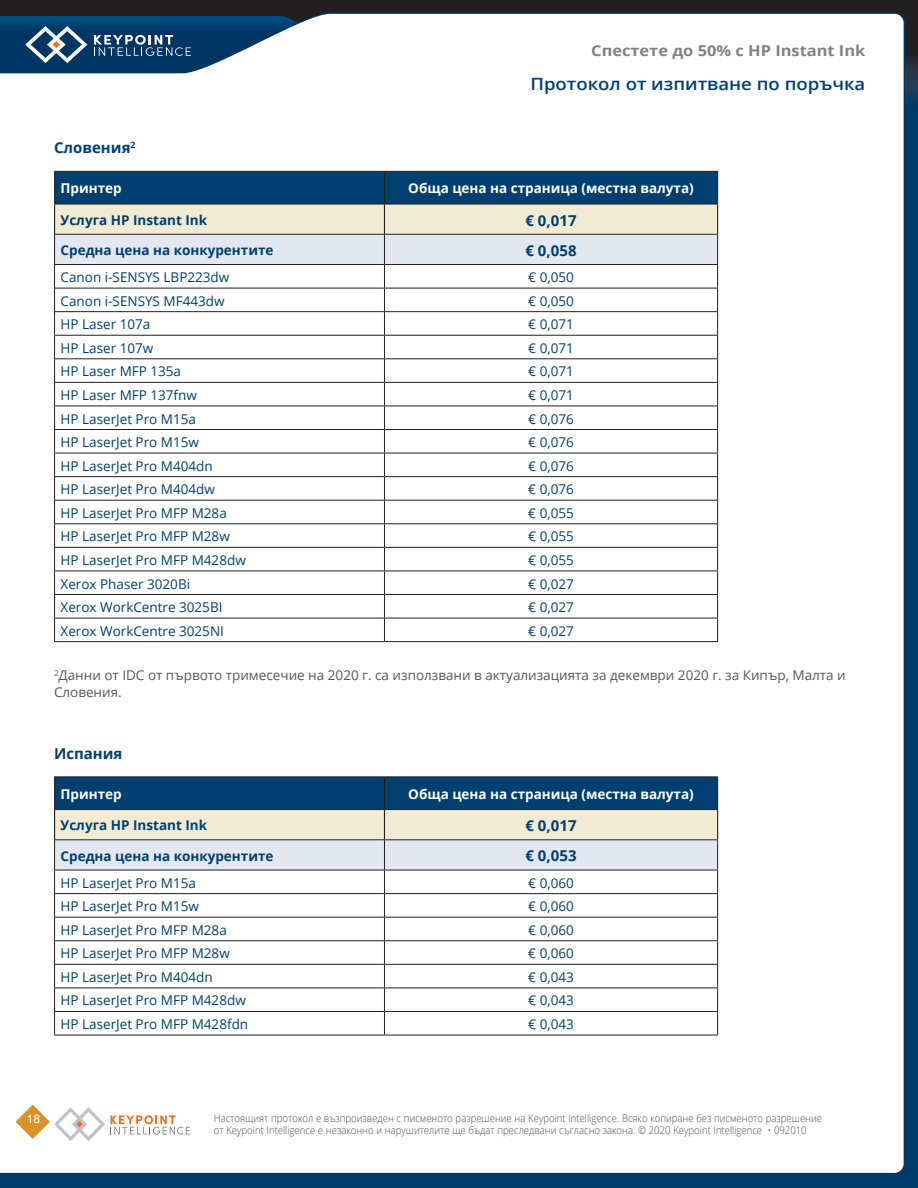
<style>
.page{position:relative;width:918px;height:1188px;background:#fff}
.page>*{position:absolute;margin:0;border:0;box-sizing:border-box;transform-origin:0 0}
.t1{font:600 16.95px "Open Sans";color:#004071;scale:1.09 1}
.t2{font:700 15px "Open Sans";color:#004071}
.t3{font:700 15px "Open Sans";color:#808285;scale:1.09 1}
.t4{font:13.5px "Open Sans";color:#004071}
.t5{font:13.5px/16.5px "Open Sans";color:#57585a}
.t6{font:700 13.5px "Open Sans";color:#004071}
.t7{font:700 13.5px "Open Sans";color:#fff}
.t8{font:11.85px "Helvetica Neue LT Pro";color:#fff}
.t9{font:300 10.5px/12px "Open Sans";color:#4b4c4d;scale:.91 1}
</style>
<div class="page">
<div style="left:0;top:60px;width:918px;height:1128px;background:#003a6a"></div>
<div style="left:0;top:0;width:918px;height:72px;background:#231f20"></div>
<svg style="left:906px;top:58px;width:12px;height:42px"></svg>
<div style="left:0;top:12px;width:906px;height:1161px;background:#fff"></div>
<svg style="left:0;top:16px;width:353px;height:69px;background:#7292ac"></svg>
<svg style="left:9px;top:1098px;width:181px;height:47px;background:#f5ece3"></svg>
<svg style="left:54px;top:171px;width:664px;height:470px;background:#e1e5e8"></svg>
<hr style="left:54px;top:641px;width:330px;height:1px;background:#231f20">
<hr style="left:384px;top:641px;width:334px;height:1px;background:#231f20">
<hr style="left:54px;top:204px;width:330px;height:1px;background:#231f20">
<hr style="left:384px;top:204px;width:334px;height:1px;background:#231f20">
<svg style="left:54px;top:777px;width:664px;height:258px;background:#d2d9dd"></svg>
<hr style="left:54px;top:1035px;width:330px;height:1px;background:#231f20">
<hr style="left:384px;top:1035px;width:334px;height:1px;background:#231f20">
<hr style="left:54px;top:809px;width:330px;height:1px;background:#231f20">
<hr style="left:384px;top:809px;width:334px;height:1px;background:#231f20">
<p class="t3" style="left:591px;top:40px;width:253px">Спестете до 50% с HP Instant Ink</p>
<p class="t1" style="left:530px;top:72px;width:309px">Протокол от изпитване по поръчка</p>
<p class="t2" style="left:54px;top:137px;width:83px">Словения<sup>2</sup></p>
<p class="t7" style="left:61px;top:179px;width:63px">Принтер</p>
<p class="t7" style="left:408px;top:179px;width:287px">Обща цена на страница (местна валута)</p>
<p class="t6" style="left:61px;top:211px;width:148px">Услуга HP Instant Ink</p>
<p class="t2" style="left:526px;top:210px;width:53px">€ 0,017</p>
<p class="t6" style="left:61px;top:241px;width:214px">Средна цена на конкурентите</p>
<p class="t2" style="left:526px;top:240px;width:53px">€ 0,058</p>
<p class="t4" style="left:61px;top:268px;width:170px">Canon i-SENSYS LBP223dw</p>
<p class="t4" style="left:528px;top:268px;width:47px">€ 0,050</p>
<p class="t4" style="left:61px;top:292px;width:166px">Canon i-SENSYS MF443dw</p>
<p class="t4" style="left:528px;top:292px;width:47px">€ 0,050</p>
<p class="t4" style="left:61px;top:315px;width:91px">HP Laser 107a</p>
<p class="t4" style="left:528px;top:315px;width:47px">€ 0,071</p>
<p class="t4" style="left:61px;top:339px;width:94px">HP Laser 107w</p>
<p class="t4" style="left:528px;top:339px;width:47px">€ 0,071</p>
<p class="t4" style="left:61px;top:362px;width:122px">HP Laser MFP 135a</p>
<p class="t4" style="left:528px;top:362px;width:47px">€ 0,071</p>
<p class="t4" style="left:61px;top:386px;width:138px">HP Laser MFP 137fnw</p>
<p class="t4" style="left:528px;top:386px;width:47px">€ 0,071</p>
<p class="t4" style="left:61px;top:409px;width:137px">HP LaserJet Pro M15a</p>
<p class="t4" style="left:528px;top:409px;width:47px">€ 0,076</p>
<p class="t4" style="left:61px;top:433px;width:140px">HP LaserJet Pro M15w</p>
<p class="t4" style="left:528px;top:433px;width:47px">€ 0,076</p>
<p class="t4" style="left:61px;top:457px;width:154px">HP LaserJet Pro M404dn</p>
<p class="t4" style="left:528px;top:457px;width:47px">€ 0,076</p>
<p class="t4" style="left:61px;top:480px;width:156px">HP LaserJet Pro M404dw</p>
<p class="t4" style="left:528px;top:480px;width:47px">€ 0,076</p>
<p class="t4" style="left:61px;top:504px;width:168px">HP LaserJet Pro MFP M28a</p>
<p class="t4" style="left:528px;top:504px;width:47px">€ 0,055</p>
<p class="t4" style="left:61px;top:527px;width:171px">HP LaserJet Pro MFP M28w</p>
<p class="t4" style="left:528px;top:527px;width:47px">€ 0,055</p>
<p class="t4" style="left:61px;top:551px;width:187px">HP LaserJet Pro MFP M428dw</p>
<p class="t4" style="left:528px;top:551px;width:47px">€ 0,055</p>
<p class="t4" style="left:61px;top:574px;width:131px">Xerox Phaser 3020Bi</p>
<p class="t4" style="left:528px;top:574px;width:47px">€ 0,027</p>
<p class="t4" style="left:61px;top:598px;width:164px">Xerox WorkCentre 3025BI</p>
<p class="t4" style="left:528px;top:598px;width:47px">€ 0,027</p>
<p class="t4" style="left:61px;top:622px;width:165px">Xerox WorkCentre 3025NI</p>
<p class="t4" style="left:528px;top:622px;width:47px">€ 0,027</p>
<p class="t5" style="left:54px;top:667px;width:793px"><sup>2</sup>Данни от IDC от първото тримесечие на 2020 г. са използвани в актуализацията за декември 2020 г. за Кипър, Малта и<br>Словения.</p>
<p class="t2" style="left:54px;top:743px;width:70px">Испания</p>
<p class="t7" style="left:61px;top:785px;width:63px">Принтер</p>
<p class="t7" style="left:408px;top:785px;width:287px">Обща цена на страница (местна валута)</p>
<p class="t6" style="left:61px;top:816px;width:148px">Услуга HP Instant Ink</p>
<p class="t2" style="left:526px;top:815px;width:53px">€ 0,017</p>
<p class="t6" style="left:61px;top:846px;width:214px">Средна цена на конкурентите</p>
<p class="t2" style="left:526px;top:845px;width:53px">€ 0,053</p>
<p class="t4" style="left:61px;top:873px;width:137px">HP LaserJet Pro M15a</p>
<p class="t4" style="left:528px;top:873px;width:47px">€ 0,060</p>
<p class="t4" style="left:61px;top:897px;width:140px">HP LaserJet Pro M15w</p>
<p class="t4" style="left:528px;top:897px;width:47px">€ 0,060</p>
<p class="t4" style="left:61px;top:921px;width:168px">HP LaserJet Pro MFP M28a</p>
<p class="t4" style="left:528px;top:921px;width:47px">€ 0,060</p>
<p class="t4" style="left:61px;top:944px;width:171px">HP LaserJet Pro MFP M28w</p>
<p class="t4" style="left:528px;top:944px;width:47px">€ 0,060</p>
<p class="t4" style="left:61px;top:968px;width:154px">HP LaserJet Pro M404dn</p>
<p class="t4" style="left:528px;top:968px;width:47px">€ 0,043</p>
<p class="t4" style="left:61px;top:991px;width:187px">HP LaserJet Pro MFP M428dw</p>
<p class="t4" style="left:528px;top:991px;width:47px">€ 0,043</p>
<p class="t4" style="left:61px;top:1015px;width:189px">HP LaserJet Pro MFP M428fdn</p>
<p class="t4" style="left:528px;top:1015px;width:47px">€ 0,043</p>
<p class="t8" style="left:27px;top:1111px;width:15px">18</p>
<p class="t9" style="left:214px;top:1112px;width:670px">Настоящият протокол е възпроизведен с писменото разрешение на Keypoint Intelligence. Всяко копиране без писменото разрешение от Keypoint Intelligence е незаконно и нарушителите ще бъдат преследвани съгласно закона. © 2020 Keypoint Intelligence • 092010</p>
</div>
